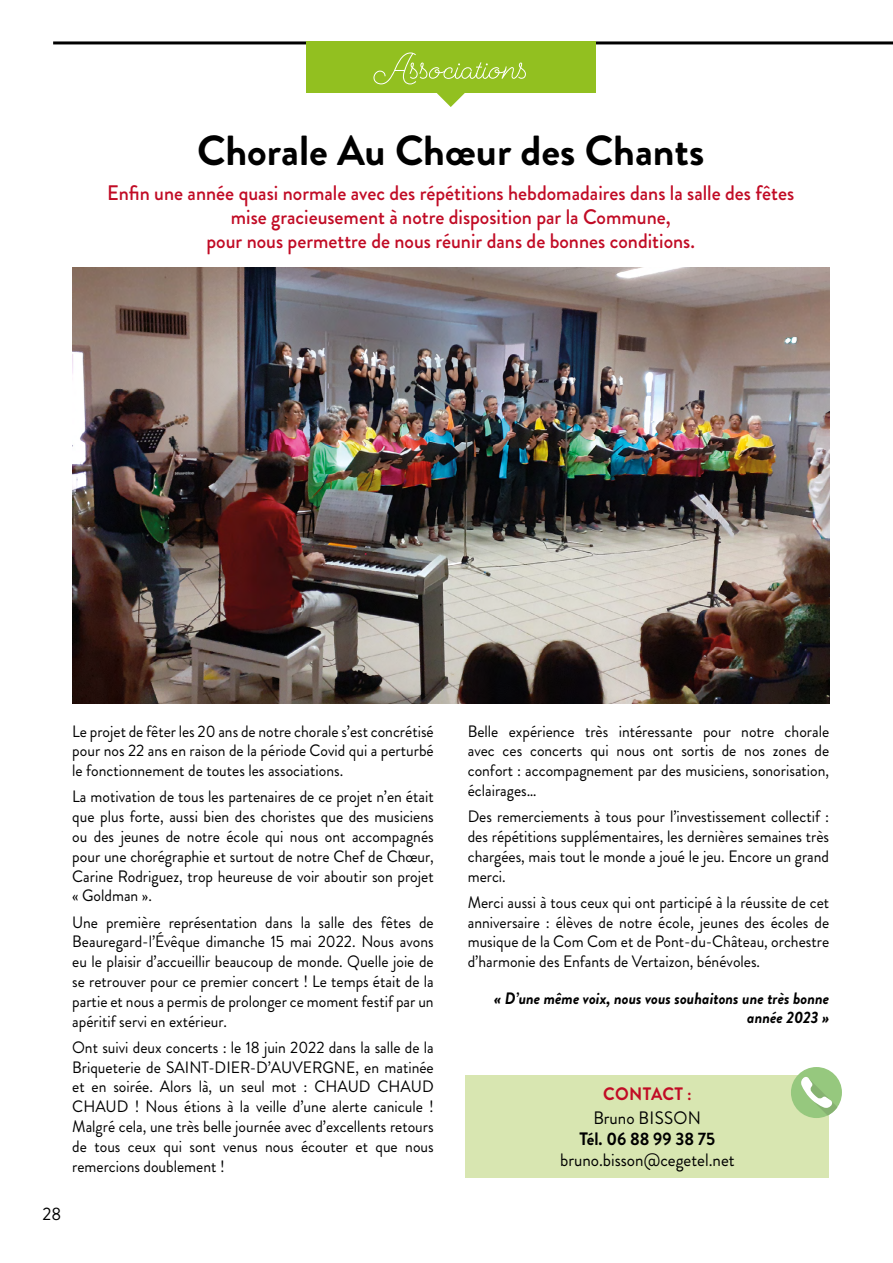
<style>
.page{position:relative;width:893px;height:1263px;background:#fff}
.page>*{position:absolute;margin:0;border:0;box-sizing:border-box;transform-origin:0 0}
.t1{font:51px "Cosmopolitan Script";color:#fff}
.t2{font:700 42px "Brandon Grotesque";color:#000}
.t3{font:500 21px/24px "Brandon Grotesque";color:#c10b25;text-align:center;scale:.95 1}
.t4{font:18px "Brandon Grotesque";color:#000;scale:.95 1}
.t5{font:700 18px "Brandon Grotesque";color:#000;scale:.95 1}
.t6{font:18px "Brandon Grotesque";letter-spacing:.02em;color:#000;scale:.95 1}
.t7{font:700 18px "Brandon Grotesque";letter-spacing:.02em;color:#c10b25;scale:.95 1}
.t8{font:16.5px/19.8px "Brandon Grotesque";color:#000;text-align:justify;scale:.95 1}
.t9{font:italic 700 16.5px/19.5px "Brandon Grotesque";color:#000;text-align:right;scale:.96 1}
</style>
<div class="page">
<hr style="left:53px;top:41px;width:840px;height:3px;background:#000">
<div style="left:306px;top:41px;width:289px;height:51px;background:#92c020"></div>
<svg style="left:436px;top:92px;width:30px;height:15px"></svg>
<img style="left:72px;top:268px;width:757px;height:436px">
<div style="left:466px;top:1075px;width:363px;height:103px;background:#d8e6b1"></div>
<div style="left:791px;top:1067px;width:51px;height:51px;background:#96c87e;border-radius:50%"></div>
<svg style="left:800px;top:1076px;width:37px;height:39px"></svg>
<h1 class="t1" style="left:374px;top:43px;width:156px">Associations</h1>
<h2 class="t2" style="left:197px;top:122px;width:509px">Chorale Au Chœur des Chants</h2>
<p class="t3" style="left:107px;top:181px;width:724px">Enfin une année quasi normale avec des répétitions hebdomadaires dans la salle des fêtes mise gracieusement à notre disposition par la Commune,<br>pour nous permettre de nous réunir dans de bonnes conditions.</p>
<p class="t8" style="left:72px;top:721px;width:382px">Le projet de fêter les 20 ans de notre chorale s’est concrétisé pour nos 22 ans en raison de la période Covid qui a perturbé le fonctionnement de toutes les associations.</p>
<p class="t8" style="left:72px;top:787px;width:382px">La motivation de tous les partenaires de ce projet n’en était que plus forte, aussi bien des choristes que des musiciens ou des jeunes de notre école qui nous ont accompagnés pour une chorégraphie et surtout de notre Chef de Chœur, Carine Rodriguez, trop heureuse de voir aboutir son projet « Goldman ».</p>
<p class="t8" style="left:72px;top:912px;width:382px">Une première représentation dans la salle des fêtes de Beauregard-l’Évêque dimanche 15 mai 2022. Nous avons eu le plaisir d’accueillir beaucoup de monde. Quelle joie de se retrouver pour ce premier concert ! Le temps était de la partie et nous a permis de prolonger ce moment festif par un apéritif servi en extérieur.</p>
<p class="t8" style="left:72px;top:1037px;width:382px">Ont suivi deux concerts : le 18 juin 2022 dans la salle de la Briqueterie de SAINT-DIER-D’AUVERGNE, en matinée et en soirée. Alors là, un seul mot : CHAUD CHAUD CHAUD ! Nous étions à la veille d’une alerte canicule !<br>Malgré cela, une très belle journée avec d’excellents retours de tous ceux qui sont venus nous écouter et que nous remercions doublement !</p>
<p class="t4" style="left:43px;top:1202px;width:21px">28</p>
<p class="t8" style="left:468px;top:721px;width:382px">Belle expérience très intéressante pour notre chorale avec ces concerts qui nous ont sortis de nos zones de confort : accompagnement par des musiciens, sonorisation, éclairages…</p>
<p class="t8" style="left:468px;top:807px;width:382px">Des remerciements à tous pour l’investissement collectif : des répétitions supplémentaires, les dernières semaines très chargées, mais tout le monde a joué le jeu. Encore un grand merci.</p>
<p class="t8" style="left:468px;top:892px;width:382px">Merci aussi à tous ceux qui ont participé à la réussite de cet anniversaire : élèves de notre école, jeunes des écoles de musique de la Com Com et de Pont-du-Château, orchestre d’harmonie des Enfants de Vertaizon, bénévoles.</p>
<p class="t9" style="left:494px;top:988px;width:350px">« D’une même voix, nous vous souhaitons une très bonne année 2023 »</p>
<p class="t7" style="left:603px;top:1082px;width:95px">CONTACT :</p>
<p class="t6" style="left:593px;top:1105px;width:115px">Bruno BISSON</p>
<p class="t5" style="left:580px;top:1126px;width:144px">Tél. 06 88 99 38 75</p>
<p class="t4" style="left:560px;top:1147px;width:185px">bruno.bisson@cegetel.net</p>
</div>
